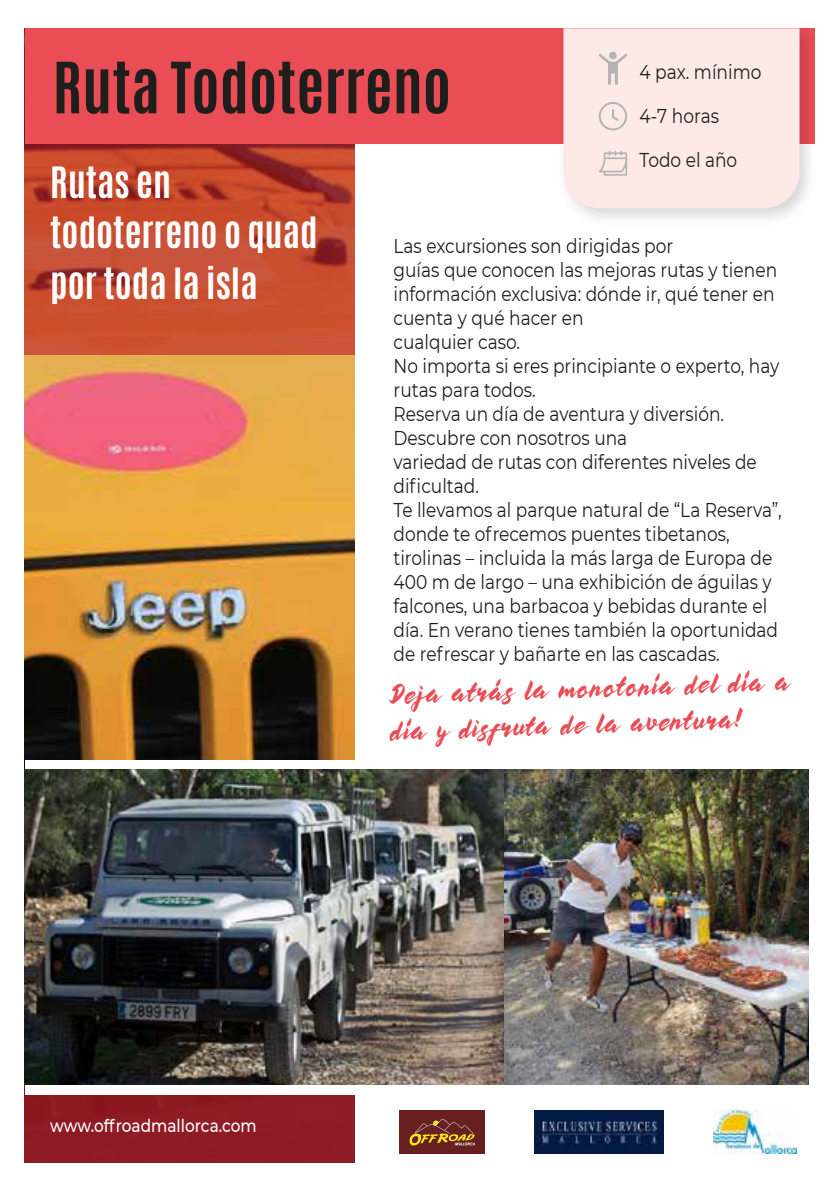
<style>
.page{position:relative;width:840px;height:1191px;background:#fff}
.page>*{position:absolute;margin:0;border:0;box-sizing:border-box;transform-origin:0 0}
.t1{font:700 60px "Antonio";color:#1e1e1c}
.t2{font:700 36px/50.6px "Antonio";color:#fff}
.t3{font:24px/36px "BUCKY Sans";color:#ea4d56}
.t4{font:20px/24px "Montserrat";color:#1e1e1c;scale:.85 1}
.t5{font:500 18px "Montserrat";color:#fff;scale:.85 1}
</style>
<div class="page">
<img style="left:25px;top:355px;width:329px;height:404px">
<svg style="left:25px;top:144px;width:329px;height:211px;background:#c2492d"></svg>
<div style="left:25px;top:1084px;width:329px;height:78px;background:#8e1b24"></div>
<div style="left:25px;top:28px;width:790px;height:116px;background:#ea4d56"></div>
<img style="left:579px;top:28px;width:230px;height:191px">
<div style="left:563px;top:28px;width:236px;height:180px;background:#fde9e5"></div>
<svg style="left:598px;top:102px;width:28px;height:28px"></svg>
<svg style="left:598px;top:151px;width:28px;height:25px"></svg>
<svg style="left:598px;top:54px;width:28px;height:31px"></svg>
<div style="left:609px;top:52px;width:7px;height:7px;background:#b3b3b2;border-radius:50%"></div>
<div style="left:399px;top:1110px;width:85px;height:43px;background:#671f1f"></div>
<svg style="left:409px;top:1119px;width:65px;height:26px"></svg>
<img style="left:713px;top:1110px;width:83px;height:43px">
<img style="left:534px;top:1110px;width:129px;height:43px">
<div style="left:25px;top:759px;width:790px;height:335px;background:#fff"></div>
<img style="left:25px;top:770px;width:783px;height:314px">
<h1 class="t1" style="left:53px;top:42px;width:399px">Ruta Todoterreno</h1>
<p class="t4" style="left:639px;top:60px;width:145px">4 pax. mínimo</p>
<p class="t4" style="left:639px;top:104px;width:95px">4-7 horas</p>
<p class="t4" style="left:639px;top:148px;width:116px">Todo el año</p>
<h2 class="t2" style="left:50px;top:157px;width:269px">Rutas en todoterreno o quad por toda la isla</h2>
<p class="t4" style="left:393px;top:233px;width:458px">Las excursiones son dirigidas por<br>guías que conocen las mejoras rutas y tienen información exclusiva: dónde ir, qué tener en cuenta y qué hacer en<br>cualquier caso.<br>No importa si eres principiante o experto, hay rutas para todos.<br>Reserva un día de aventura y diversión.<br>Descubre con nosotros una<br>variedad de rutas con diferentes niveles de dificultad.<br>Te llevamos al parque natural de “La Reserva”, donde te ofrecemos puentes tibetanos, tirolinas – incluida la más larga de Europa de 400 m de largo – una exhibición de águilas y falcones, una barbacoa y bebidas durante el día. En verano tienes también la oportunidad de refrescar y bañarte en las cascadas.</p>
<p class="t3" style="left:389px;top:676px;width:403px;rotate:-2deg">Deja atrás la monotonía del día a día y disfruta de la aventura!</p>
<p class="t5" style="left:50px;top:1112px;width:244px">www.offroadmallorca.com</p>
</div>
